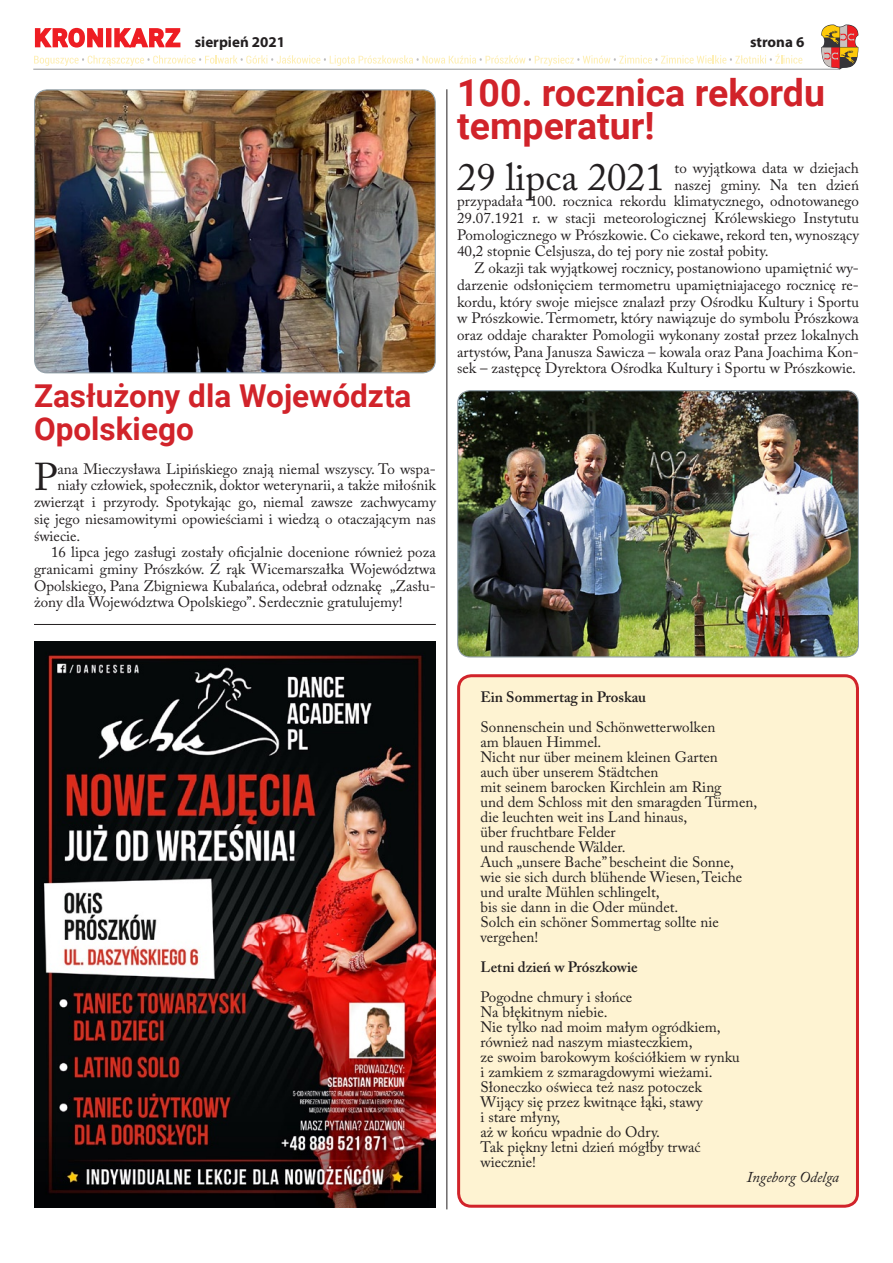
<style>
.page{position:relative;width:893px;height:1263px;background:#fff}
.page>*{position:absolute;margin:0;border:0;box-sizing:border-box;transform-origin:0 0}
.Tekst_podstawowy{font:38.55px "Adobe Caslon Pro";color:#231f20}
.Tytuł_główny{font:700 37.5px/33.5px "Roboto";color:#d1232a}
.Tytuł_główny-2{font:700 31.5px/33.5px "Roboto";color:#d1232a}
.Tekst_podstawowy-2{font:15px/16.6px "Adobe Caslon Pro";color:#231f20;text-align:justify}
.Tekst_podstawowy-3{font:600 15px "Adobe Caslon Pro";color:#231f20}
.t1{font:700 15px "Myriad Pro";color:#231f20}
.Tekst_podstawowy-4{font:italic 15px "Adobe Caslon Pro";color:#231f20}
</style>
<div class="page">
<svg style="left:821px;top:25px;width:37px;height:45px;background:#bd845e"></svg>
<svg style="left:34px;top:27px;width:768px;height:39px"></svg>
<hr style="left:33px;top:69px;width:807px;height:1px;background:#939598">
<div style="left:459px;top:676px;width:398px;height:530px;background:#fef3d2;border-radius:13px"></div>
<div style="left:457px;top:674px;width:402px;height:534px;border:3px solid #d1232a;border-radius:13px"></div>
<hr style="left:34px;top:624px;width:402px;height:1px;background:#231f20">
<hr style="left:446px;top:89px;width:1px;height:1120px;background:#231f20">
<img style="left:34px;top:642px;width:402px;height:566px">
<img style="left:35px;top:90px;width:400px;height:283px">
<div style="left:34px;top:89px;width:402px;height:284px;border:1px solid #94a2aa;border-radius:13px"></div>
<img style="left:458px;top:391px;width:400px;height:266px">
<div style="left:457px;top:390px;width:402px;height:267px;border:1px solid #94a2aa;border-radius:13px"></div>
<p class="t1" style="left:195px;top:32px;width:92px">sierpień 2021</p>
<p class="t1" style="left:750px;top:32px;width:56px">strona 6</p>
<p class="Tytuł_główny-2" style="left:34px;top:378px;width:379px">Zasłużony dla Województa<br>Opolskiego</p>
<p class="Tekst_podstawowy" style="left:34px;top:454px;width:25px">P</p>
<p class="Tekst_podstawowy-2" style="left:57px;top:460px;width:380px">ana Mieczysława Lipińskiego znają niemal wszyscy. To wspa-</p>
<p class="Tekst_podstawowy-2" style="left:57px;top:477px;width:380px">niały człowiek, społecznik, doktor weterynarii, a także miłośnik</p>
<p class="Tekst_podstawowy-2" style="left:34px;top:494px;width:403px">zwierząt i przyrody. Spotykając go, niemal zawsze zachwycamy</p>
<p class="Tekst_podstawowy-2" style="left:34px;top:510px;width:403px">się jego niesamowitymi opowieściami i wiedzą o otaczającym nas</p>
<p class="Tekst_podstawowy-2" style="left:34px;top:527px;width:48px">świecie.</p>
<p class="Tekst_podstawowy-2" style="left:34px;top:544px;width:403px;text-indent:17px">16 lipca jego zasługi zostały oficjalnie docenione również poza granicami gminy Prószków. Z rąk Wicemarszałka Województwa Opolskiego, Pana Zbigniewa Kubalańca, odebrał odznakę „Zasłu&shy;żony dla Województwa Opolskiego”. Serdecznie gratulujemy!</p>
<p class="Tytuł_główny" style="left:457px;top:75px;width:369px">100. rocznica rekordu temperatur!</p>
<p class="Tekst_podstawowy" style="left:457px;top:154px;width:209px">29 lipca 2021</p>
<p class="Tekst_podstawowy-2" style="left:675px;top:159px;width:186px">to wyjątkowa data w dziejach</p>
<p class="Tekst_podstawowy-2" style="left:675px;top:176px;width:186px">naszej gminy. Na ten dzień</p>
<p class="Tekst_podstawowy-2" style="left:457px;top:193px;width:403px">przypadała 100. rocznica rekordu klimatycznego, odnotowanego</p>
<p class="Tekst_podstawowy-2" style="left:457px;top:209px;width:403px">29.07.1921 r. w stacji meteorologicznej Królewskiego Instytutu</p>
<p class="Tekst_podstawowy-2" style="left:457px;top:226px;width:403px">Pomologicznego w Prószkowie. Co ciekawe, rekord ten, wynoszący</p>
<p class="Tekst_podstawowy-2" style="left:457px;top:243px;width:313px">40,2 stopnie Celsjusza, do tej pory nie został pobity.</p>
<p class="Tekst_podstawowy-2" style="left:457px;top:260px;width:403px;text-indent:17px">Z okazji tak wyjątkowej rocznicy, postanowiono upamiętnić wy&shy;darzenie odsłonięciem termometru upamiętniajacego rocznicę re&shy;kordu, który swoje miejsce znalazł przy Ośrodku Kultury i Sportu w Prószkowie. Termometr, który nawiązuje do symbolu Prószkowa oraz oddaje charakter Pomologii wykonany został przez lokalnych artystów, Pana Janusza Sawicza – kowala oraz Pana Joachima Kon&shy;sek – zastępcę Dyrektora Ośrodka Kultury i Sportu w Prószkowie.</p>
<p class="Tekst_podstawowy-3" style="left:480px;top:688px;width:167px">Ein Sommertag in Proskau</p>
<p class="Tekst_podstawowy-2" style="left:480px;top:718px;width:236px">Sonnenschein und Schönwetterwolken</p>
<p class="Tekst_podstawowy-2" style="left:480px;top:733px;width:122px">am blauen Himmel.</p>
<p class="Tekst_podstawowy-2" style="left:480px;top:748px;width:239px">Nicht nur über meinem kleinen Garten</p>
<p class="Tekst_podstawowy-2" style="left:480px;top:763px;width:180px">auch über unserem Städtchen</p>
<p class="Tekst_podstawowy-2" style="left:480px;top:778px;width:243px">mit seinem barocken Kirchlein am Ring</p>
<p class="Tekst_podstawowy-2" style="left:480px;top:793px;width:278px">und dem Schloss mit den smaragden Türmen,</p>
<p class="Tekst_podstawowy-2" style="left:480px;top:808px;width:208px">die leuchten weit ins Land hinaus,</p>
<p class="Tekst_podstawowy-2" style="left:480px;top:823px;width:137px">über fruchtbare Felder</p>
<p class="Tekst_podstawowy-2" style="left:480px;top:838px;width:147px">und rauschende Wälder.</p>
<p class="Tekst_podstawowy-2" style="left:480px;top:853px;width:255px">Auch „unsere Bache” bescheint die Sonne,</p>
<p class="Tekst_podstawowy-2" style="left:480px;top:868px;width:263px">wie sie sich durch blühende Wiesen, Teiche</p>
<p class="Tekst_podstawowy-2" style="left:480px;top:883px;width:181px">und uralte Mühlen schlingelt,</p>
<p class="Tekst_podstawowy-2" style="left:480px;top:898px;width:199px">bis sie dann in die Oder mündet.</p>
<p class="Tekst_podstawowy-2" style="left:480px;top:913px;width:240px">Solch ein schöner Sommertag sollte nie</p>
<p class="Tekst_podstawowy-2" style="left:480px;top:928px;width:59px">vergehen!</p>
<p class="Tekst_podstawowy-3" style="left:480px;top:958px;width:159px">Letni dzień w Prószkowie</p>
<p class="Tekst_podstawowy-2" style="left:480px;top:988px;width:153px">Pogodne chmury i słońce</p>
<p class="Tekst_podstawowy-2" style="left:480px;top:1003px;width:129px">Na błękitnym niebie.</p>
<p class="Tekst_podstawowy-2" style="left:480px;top:1018px;width:242px">Nie tylko nad moim małym ogródkiem,</p>
<p class="Tekst_podstawowy-2" style="left:480px;top:1033px;width:213px">również nad naszym miasteczkiem,</p>
<p class="Tekst_podstawowy-2" style="left:480px;top:1048px;width:261px">ze swoim barokowym kościółkiem w rynku</p>
<p class="Tekst_podstawowy-2" style="left:480px;top:1063px;width:233px">i zamkiem z szmaragdowymi wieżami.</p>
<p class="Tekst_podstawowy-2" style="left:480px;top:1078px;width:223px">Słoneczko oświeca też nasz potoczek</p>
<p class="Tekst_podstawowy-2" style="left:480px;top:1093px;width:224px">Wijący się przez kwitnące łąki, stawy</p>
<p class="Tekst_podstawowy-2" style="left:480px;top:1108px;width:81px">i stare młyny,</p>
<p class="Tekst_podstawowy-2" style="left:480px;top:1123px;width:181px">aż w końcu wpadnie do Odry.</p>
<p class="Tekst_podstawowy-2" style="left:480px;top:1138px;width:222px">Tak piękny letni dzień mógłby trwać</p>
<p class="Tekst_podstawowy-2" style="left:480px;top:1153px;width:57px">wiecznie!</p>
<p class="Tekst_podstawowy-4" style="left:747px;top:1168px;width:94px">Ingeborg Odelga</p>
</div>
